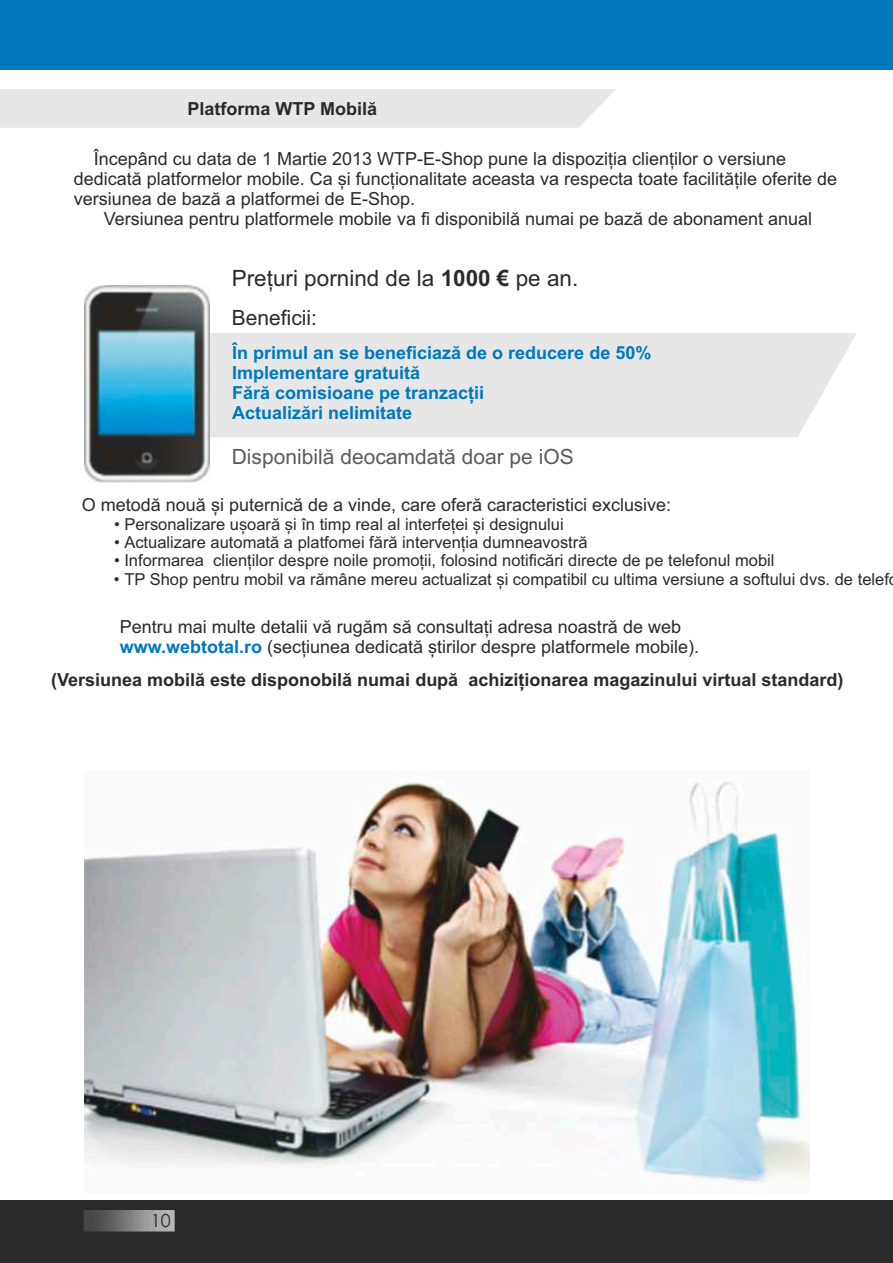
<style>
.page{position:relative;width:893px;height:1263px;background:#fff}
.page>*{position:absolute;margin:0;border:0;box-sizing:border-box;transform-origin:0 0}
.t1{font:22.5px "Arial";color:#2a2a29}
.t2{font:21px "Arial";color:#5c5b5b}
.t3{font:21px "Arial";color:#2a2a29}
.t4{font:18px/20.1px "Arial";color:#2a2a29}
.t5{font:700 18px/20.1px "Arial";color:#0078be}
.t6{font:700 18px "Arial";color:#2a2a29}
.t7{font:18px "Century Gothic";color:#2a2a29}
.t8{font:16.5px "Arial";color:#2a2a29}
.s1{font-weight:700}
.s2{font-weight:700;color:#0078be}
</style>
<div class="page">
<div style="left:0;top:1200px;width:893px;height:63px;background:#2a2a29"></div>
<svg style="left:84px;top:1210px;width:91px;height:21px;background:#7d7d7d"></svg>
<div style="left:210px;top:333px;width:647px;height:104px;background:#e7e7e7"></div>
<div style="left:0;top:0;width:893px;height:70px;background:#0078be"></div>
<div style="left:0;top:89px;width:616px;height:39px;background:#e7e7e7"></div>
<img style="left:84px;top:285px;width:126px;height:197px">
<img style="left:85px;top:779px;width:725px;height:406px">
<p class="t6" style="left:187px;top:102px;width:191px">Platforma WTP Mobilă</p>
<p class="t4" style="left:74px;top:150px;width:765px;text-indent:20px">Începând cu data de 1 Martie 2013 WTP-E-Shop pune la dispoziția clienților o versiune dedicată platformelor mobile. Ca și funcționalitate aceasta va respecta toate facilitățile oferite de versiunea de bază a platformei de E-Shop.</p>
<p class="t4" style="left:104px;top:211px;width:710px">Versiunea pentru platformele mobile va fi disponibilă numai pe bază de abonament anual</p>
<p class="t1" style="left:232px;top:269px;width:348px">Prețuri pornind de la <span class="s1">1000 €</span> pe an.</p>
<p class="t3" style="left:232px;top:310px;width:87px">Beneficii:</p>
<p class="t5" style="left:232px;top:344px;width:421px">În primul an se beneficiază de o reducere de 50%<br>Implementare gratuită<br>Fără comisioane pe tranzacții<br>Actualizări nelimitate</p>
<p class="t2" style="left:232px;top:449px;width:343px">Disponibilă deocamdată doar pe iOS</p>
<p class="t4" style="left:82px;top:496px;width:591px">O metodă nouă și puternică de a vinde, care oferă caracteristici exclusive:</p>
<p class="t8" style="left:114px;top:517px;width:451px">• Personalizare ușoară și în timp real al interfeței și designului</p>
<p class="t8" style="left:114px;top:536px;width:475px">• Actualizare automată a platfomei fără intervenția dumneavostră</p>
<p class="t8" style="left:114px;top:554px;width:662px">• Informarea clienților despre noile promoții, folosind notificări directe de pe telefonul mobil</p>
<p class="t8" style="left:114px;top:573px;width:776px">• TP Shop pentru mobil va rămâne mereu actualizat și compatibil cu ultima versiune a softului dvs. de telef</p>
<p class="t4" style="left:120px;top:618px;width:581px">Pentru mai multe detalii vă rugăm să consultați adresa noastră de web <span class="s2">www.webtotal.ro</span> (secțiunea dedicată știrilor despre platformele mobile).</p>
<p class="t6" style="left:51px;top:672px;width:794px">(Versiunea mobilă este disponobilă numai după achiziționarea magazinului virtual standard)</p>
<p class="t7" style="left:151px;top:1214px;width:21px">10</p>
</div>
